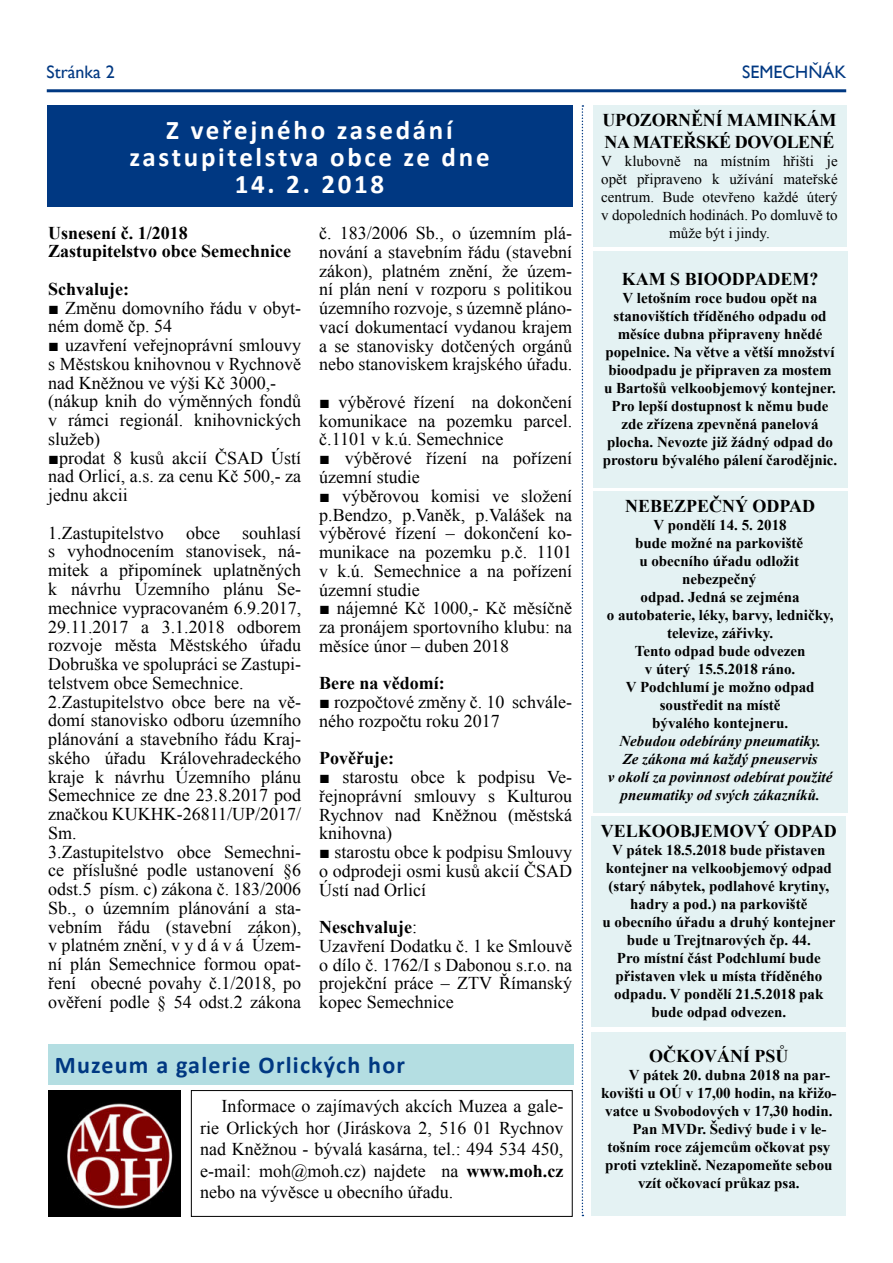
<style>
.page{position:relative;width:893px;height:1263px;background:#fff}
.page>*{position:absolute;margin:0;border:0;box-sizing:border-box;transform-origin:0 0}
.t1{font:700 27px/27px "Calibri";letter-spacing:.1em;color:#fff;text-align:center}
.t2{font:700 24px "Calibri";letter-spacing:.05em;color:#003882}
.t3{font:18px/18.8px "Times New Roman";color:#000;text-align:justify}
.t4{font:700 18px/18.8px "Times New Roman";color:#000}
.t5{font:18px "Gill Sans";color:#003882}
.t6{font:700 15px/18px "Times New Roman";color:#000;text-align:center}
.t7{font:15px/18px "Times New Roman";color:#000;text-align:center}
.t8{font:italic 700 15px/18px "Times New Roman";color:#000;text-align:center}
.s1{font-weight:700}
</style>
<div class="page">
<hr style="left:47px;top:89px;width:799px;height:3px;background:#003882">
<svg style="left:582px;top:105px;width:1px;height:1111px"></svg>
<div style="left:47px;top:105px;width:525px;height:102px;background:#003882"></div>
<div style="left:191px;top:1090px;width:382px;height:127px;border:1px solid #000"></div>
<div style="left:48px;top:1044px;width:526px;height:40px;background:#b4dee2"></div>
<div style="left:593px;top:105px;width:253px;height:141px;background:#e4f2f3"></div>
<div style="left:593px;top:251px;width:254px;height:236px;background:#e4f2f3"></div>
<div style="left:593px;top:491px;width:254px;height:321px;background:#e4f2f3"></div>
<div style="left:591px;top:817px;width:255px;height:210px;background:#e4f2f3"></div>
<div style="left:591px;top:1032px;width:255px;height:184px;background:#e4f2f3"></div>
<img style="left:48px;top:1090px;width:132px;height:126px">
<p class="t5" style="left:47px;top:61px;width:70px">STRÁNKA 2</p>
<p class="t5" style="left:742px;top:62px;width:106px">SEMECHŇÁK</p>
<h1 class="t1" style="left:129px;top:117px;width:362px">Z veřejného zasedání zastupitelstva obce ze dne</h1>
<h1 class="t1" style="left:235px;top:173px;width:151px">14. 2. 2018</h1>
<p class="t4" style="left:48px;top:223px;width:244px">Usnesení č. 1/2018<br>Zastupitelstvo obce Semechnice</p>
<p class="t4" style="left:48px;top:281px;width:83px">Schvaluje:</p>
<p class="t3" style="left:48px;top:298px;width:254px">■ Změnu domovního řádu v obyt&shy;ném domě čp. 54</p>
<p class="t3" style="left:48px;top:335px;width:254px;text-align:left">■ uzavření veřejnoprávní smlouvy s Městskou knihovnou v Rychnově nad Kněžnou ve výši Kč 3000,- (nákup knih do výměnných fondů v rámci regionál. knihovnických služeb)</p>
<p class="t3" style="left:48px;top:448px;width:254px">■prodat 8 kusů akcií ČSAD Ústí nad Orlicí, a.s. za cenu Kč 500,- za jednu akcii</p>
<p class="t3" style="left:48px;top:523px;width:254px;text-align:left">1.Zastupitelstvo obce souhlasí s vyhodnocením stanovisek, ná&shy;mitek a připomínek uplatněných k návrhu Územního plánu Se&shy;mechnice vypracovaném 6.9.2017,<br>29.11.2017 a 3.1.2018 odborem rozvoje města Městského úřadu<br>Dobruška ve spolupráci se Zastupi&shy;telstvem obce Semechnice.<br>2.Zastupitelstvo obce bere na vě&shy;domí stanovisko odboru územního plánování a stavebního řádu Kraj&shy;ského úřadu Královehradeckého kraje k návrhu Územního plánu<br>Semechnice ze dne 23.8.2017 pod značkou KUKHK-26811/UP/2017/<br>Sm.<br>3.Zastupitelstvo obce Semechni&shy;ce příslušné podle ustanovení §6 odst.5 písm. c) zákona č. 183/2006<br>Sb., o územním plánování a sta&shy;vebním řádu (stavební zákon), v platném znění, v y d á v á Územ&shy;ní plán Semechnice formou opat&shy;ření obecné povahy č.1/2018, po ověření podle § 54 odst.2 zákona</p>
<p class="t3" style="left:319px;top:223px;width:254px">č. 183/2006 Sb., o územním plá&shy;nování a stavebním řádu (stavební zákon), platném znění, že územ&shy;ní plán není v rozporu s politikou územního rozvoje, s územně pláno&shy;vací dokumentací vydanou krajem a se stanovisky dotčených orgánů nebo stanoviskem krajského úřadu.</p>
<p class="t3" style="left:319px;top:392px;width:254px">■ výběrové řízení na dokončení komunikace na pozemku parcel. č.1101 v k.ú. Semechnice</p>
<p class="t3" style="left:319px;top:448px;width:254px">■ výběrové řízení na pořízení územní studie</p>
<p class="t3" style="left:319px;top:486px;width:254px">■ výběrovou komisi ve složení p.Bendzo, p.Vaněk, p.Valášek na výběrové řízení – dokončení ko&shy;munikace na pozemku p.č. 1101 v k.ú. Semechnice a na pořízení územní studie</p>
<p class="t3" style="left:319px;top:599px;width:254px">■ nájemné Kč 1000,- Kč měsíčně za pronájem sportovního klubu: na měsíce únor – duben 2018</p>
<p class="t4" style="left:319px;top:673px;width:127px">Bere na vědomí:</p>
<p class="t3" style="left:319px;top:692px;width:254px">■ rozpočtové změny č. 10 schvále&shy;ného rozpočtu roku 2017</p>
<p class="t4" style="left:319px;top:748px;width:76px">Pověřuje:</p>
<p class="t3" style="left:319px;top:767px;width:254px">■ starostu obce k podpisu Ve&shy;řejnoprávní smlouvy s Kulturou Rychnov nad Kněžnou (městská knihovna)</p>
<p class="t3" style="left:319px;top:842px;width:254px">■ starostu obce k podpisu Smlouvy o odprodeji osmi kusů akcií ČSAD Ústí nad Orlicí</p>
<p class="t3" style="left:319px;top:917px;width:254px;text-align:left"><span class="s1">Neschvaluje</span>:<br>Uzavření Dodatku č. 1 ke Smlouvě o dílo č. 1762/I s Dabonou s.r.o. na projekční práce – ZTV Římanský kopec Semechnice</p>
<h2 class="t2" style="left:55px;top:1050px;width:352px">Muzeum a galerie Orlických hor</h2>
<p class="t3" style="left:200px;top:1095px;width:365px;line-height:21.6px;text-indent:21px">Informace o zajímavých akcích Muzea a gale&shy;rie Orlických hor (Jiráskova 2, 516 01 Rychnov nad Kněžnou - bývalá kasárna, tel.: 494 534 450, e-mail: moh@moh.cz) najdete na <span class="s1">www.moh.cz </span>nebo na vývěsce u obecního úřadu.</p>
<p class="t4" style="left:602px;top:109px;width:236px;line-height:21.6px">UPOZORNĚNÍ MAMINKÁM<br>NA MATEŘSKÉ DOVOLENÉ</p>
<p class="t7" style="left:601px;top:151px;width:238px">V klubovně na místním hřišti je opět připraveno k užívání mateřské centrum. Bude otevřeno každé úterý v dopoledních hodinách. Po domluvě to může být i jindy.</p>
<p class="t4" style="left:622px;top:269px;width:198px">KAM S BIOODPADEM?</p>
<p class="t6" style="left:603px;top:289px;width:236px">V letošním roce budou opět na stanovištích tříděného odpadu od měsíce dubna připraveny hnědé popelnice. Na větve a větší množství bioodpadu je připraven za mostem u Bartošů velkoobjemový kontejner.<br>Pro lepší dostupnost k němu bude zde zřízena zpevněná panelová plocha. Nevozte již žádný odpad do prostoru bývalého pálení čarodějnic.</p>
<p class="t4" style="left:625px;top:496px;width:192px">NEBEZPEČNÝ ODPAD</p>
<p class="t6" style="left:607px;top:515px;width:228px">V pondělí 14. 5. 2018<br>bude možné na parkoviště<br>u obecního úřadu odložit nebezpečný<br>odpad. Jedná se zejména<br>o autobaterie, léky, barvy, ledničky, televize, zářivky.<br>Tento odpad bude odvezen<br>v úterý 15.5.2018 ráno.<br>V Podchlumí je možno odpad soustředit na místě<br>bývalého kontejneru.</p>
<p class="t8" style="left:608px;top:733px;width:226px">Nebudou odebírány pneumatiky.<br>Ze zákona má každý pneuservis<br>v okolí za povinnost odebírat použité pneumatiky od svých zákazníků.</p>
<p class="t4" style="left:601px;top:822px;width:238px">VELKOOBJEMOVÝ ODPAD</p>
<p class="t6" style="left:602px;top:841px;width:234px">V pátek 18.5.2018 bude přistaven kontejner na velkoobjemový odpad (starý nábytek, podlahové krytiny, hadry a pod.) na parkoviště<br>u obecního úřadu a druhý kontejner bude u Trejtnarových čp. 44.<br>Pro místní část Podchlumí bude přistaven vlek u místa tříděného odpadu. V pondělí 21.5.2018 pak bude odpad odvezen.</p>
<p class="t4" style="left:649px;top:1046px;width:141px">OČKOVÁNÍ PSŮ</p>
<p class="t6" style="left:629px;top:1065px;width:203px">V pátek 20. dubna 2018 na par-</p>
<p class="t6" style="left:601px;top:1083px;width:237px">kovišti u OÚ v 17,00 hodin, na křižo-</p>
<p class="t6" style="left:605px;top:1101px;width:229px">vatce u Svobodových v 17,30 hodin.</p>
<p class="t6" style="left:632px;top:1119px;width:196px">Pan MVDr. Šedivý bude i v le-</p>
<p class="t6" style="left:607px;top:1137px;width:225px">tošním roce zájemcům očkovat psy</p>
<p class="t6" style="left:605px;top:1155px;width:229px">proti vzteklině. Nezapomeňte sebou</p>
<p class="t6" style="left:638px;top:1173px;width:163px">vzít očkovací průkaz psa.</p>
</div>
